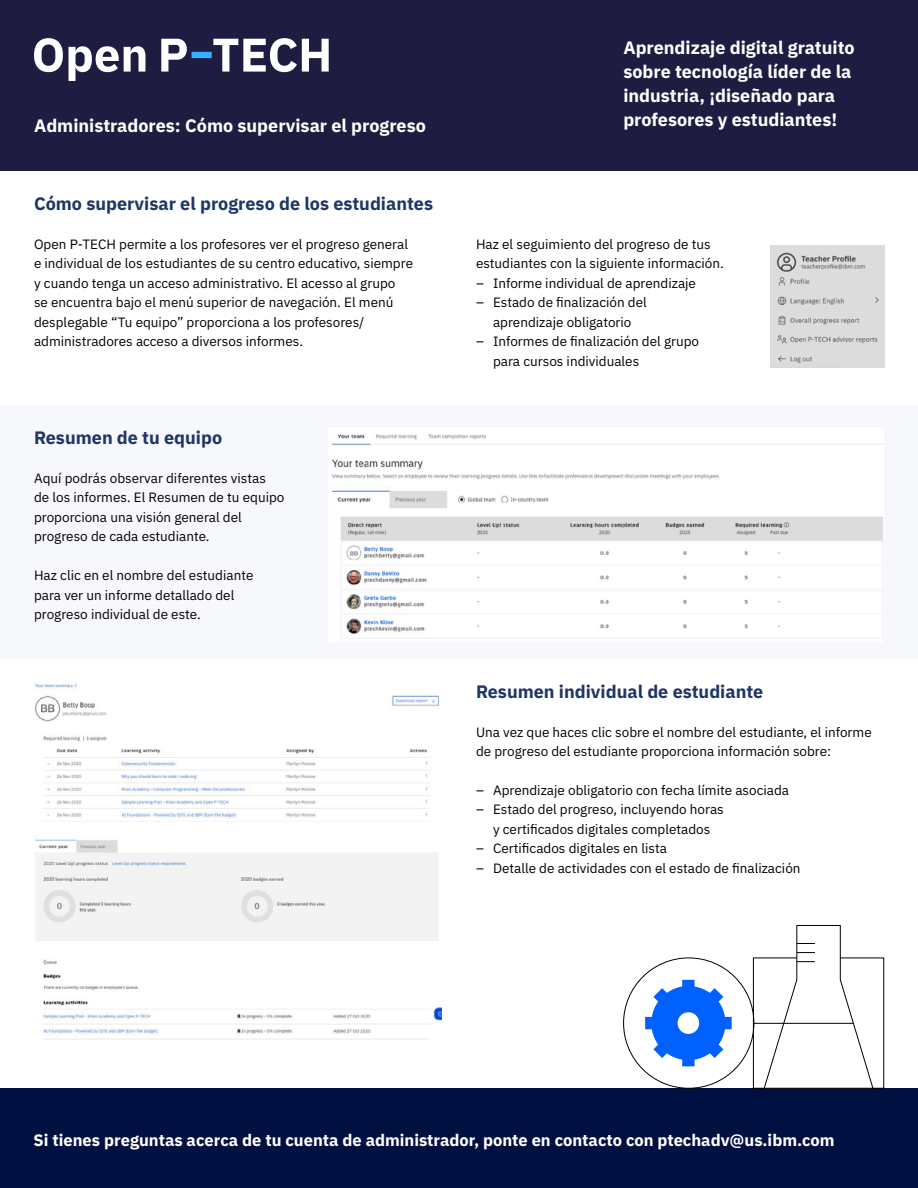
<style>
.page{position:relative;width:918px;height:1188px;background:#fff}
.page>*{position:absolute;margin:0;border:0;box-sizing:border-box;transform-origin:0 0}
.t1{font:700 18px/24px "IBM Plex Sans";color:#fff}
.t2{font:700 18px "IBM Plex Sans";color:#1f3766}
.t3{font:700 16.5px "IBM Plex Sans";color:#fff}
.t4{font:13.5px/19.5px "IBM Plex Sans";color:#000}
</style>
<div class="page">
<div style="left:0;top:0;width:918px;height:171px;background:#1e1d41"></div>
<div style="left:0;top:405px;width:918px;height:253px;background:#f7f8fb"></div>
<div style="left:0;top:1089px;width:918px;height:99px;background:#001141"></div>
<svg style="left:645px;top:980px;width:87px;height:86px"></svg>
<svg style="left:753px;top:925px;width:131px;height:164px"></svg>
<svg style="left:34px;top:38px;width:295px;height:43px"></svg>
<div style="left:192px;top:52px;width:20px;height:6px;background:#33b0ff"></div>
<img style="left:771px;top:245px;width:113px;height:122px">
<img style="left:331px;top:434px;width:552px;height:204px">
<img style="left:34px;top:679px;width:408px;height:360px">
<h1 class="t1" style="left:623px;top:34px;width:233px">Aprendizaje digital gratuito sobre tecnología líder de la industria, ¡diseñado para</h1>
<h1 class="t1" style="left:34px;top:112px;width:393px">Administradores: Cómo supervisar el progreso</h1>
<h1 class="t1" style="left:623px;top:106px;width:215px">profesores y estudiantes!</h1>
<h1 class="t2" style="left:34px;top:189px;width:401px">Cómo supervisar el progreso de los estudiantes</h1>
<p class="t4" style="left:34px;top:233px;width:381px">Open P-TECH permite a los profesores ver el progreso general e individual de los estudiantes de su centro educativo, siempre y cuando tenga un acceso administrativo. El acesso al grupo<br>se encuentra bajo el menú superior de navegación. El menú desplegable “Tu equipo” proporciona a los profesores/ administradores acceso a diversos informes.</p>
<p class="t4" style="left:476px;top:233px;width:249px">Haz el seguimiento del progreso de tus estudiantes con la siguiente información.</p>
<p class="t4" style="left:476px;top:272px;width:222px">– Informe individual de aprendizaje</p>
<p class="t4" style="left:476px;top:292px;width:172px;text-align:center">– Estado de finalización del aprendizaje obligatorio</p>
<p class="t4" style="left:493px;top:331px;width:208px;text-indent:-17px">– Informes de finalización del grupo para cursos individuales</p>
<h1 class="t2" style="left:34px;top:423px;width:190px">Resumen de tu equipo</h1>
<p class="t4" style="left:34px;top:467px;width:252px">Aquí podrás observar diferentes vistas de los informes. El Resumen de tu equipo proporciona una visión general del progreso de cada estudiante.</p>
<p class="t4" style="left:34px;top:565px;width:221px">Haz clic en el nombre del estudiante para ver un informe detallado del progreso individual de este.</p>
<h1 class="t2" style="left:476px;top:677px;width:289px">Resumen individual de estudiante</h1>
<p class="t4" style="left:476px;top:721px;width:397px">Una vez que haces clic sobre el nombre del estudiante, el informe de progreso del estudiante proporciona información sobre:</p>
<p class="t4" style="left:476px;top:779px;width:315px">– Aprendizaje obligatorio con fecha límite asociada</p>
<p class="t4" style="left:476px;top:799px;width:249px;text-align:center">– Estado del progreso, incluyendo horas y certificados digitales completados</p>
<p class="t4" style="left:476px;top:838px;width:192px">– Certificados digitales en lista</p>
<p class="t4" style="left:476px;top:857px;width:326px">– Detalle de actividades con el estado de finalización</p>
<p class="t3" style="left:34px;top:1127px;width:802px">Si tienes preguntas acerca de tu cuenta de administrador, ponte en contacto con ptechadv@us.ibm.com</p>
</div>
